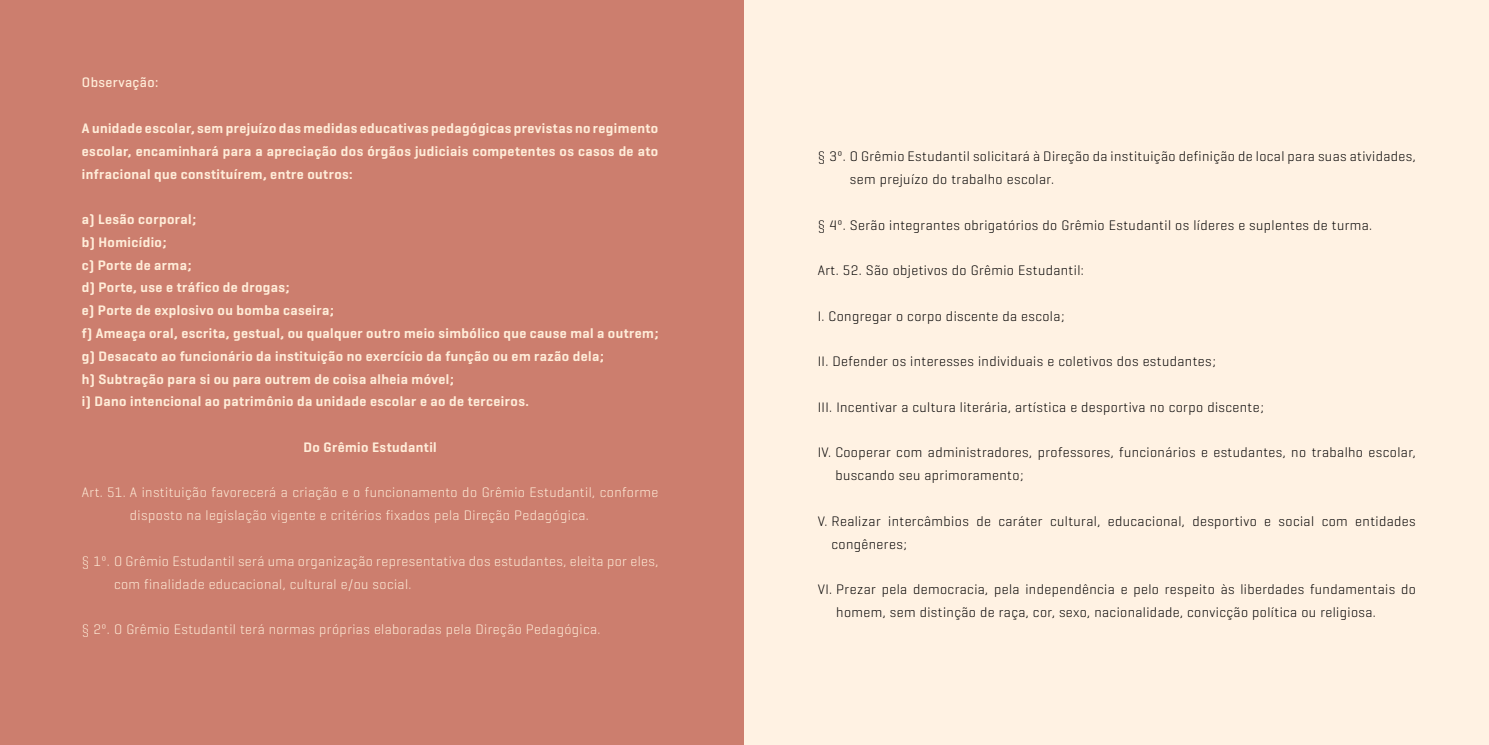
<style>
.page{position:relative;width:1489px;height:745px;background:#fff}
.page>*{position:absolute;margin:0;border:0;box-sizing:border-box;transform-origin:0 0}
.t1{font:300 14px/22.8px "Geogrotesque";letter-spacing:.03em;color:#000}
.t2{font:600 14px/22.8px "Geogrotesque";letter-spacing:.03em;color:#ffedd9;text-align:justify}
.t3{font:300 14px/22.8px "Geogrotesque";letter-spacing:.03em;color:#ffedd9}
.t4{font:500 14px "Geogrotesque";letter-spacing:.03em;color:#ffedd9}
</style>
<div class="page">
<div style="left:0;top:0;width:744px;height:744px;background:#cc7e6e"></div>
<div style="left:744px;top:0;width:744px;height:744px;background:#fff2e3"></div>
<p class="t4" style="left:82px;top:74px;width:78px">Observação:</p>
<p class="t2" style="left:82px;top:117px;width:578px">A unidade escolar, sem prejuízo das medidas educativas pedagógicas previstas no regimento escolar, encaminhará para a apreciação dos órgãos judiciais competentes os casos de ato infracional que constituírem, entre outros:</p>
<p class="t2" style="left:82px;top:208px;width:578px;text-align:left">a) Lesão corporal;<br>b) Homicídio;<br>c) Porte de arma;<br>d) Porte, use e tráfico de drogas;<br>e) Porte de explosivo ou bomba caseira;<br>f) Ameaça oral, escrita, gestual, ou qualquer outro meio simbólico que cause mal a outrem; g) Desacato ao funcionário da instituição no exercício da função ou em razão dela;<br>h) Subtração para si ou para outrem de coisa alheia móvel;<br>i) Dano intencional ao patrimônio da unidade escolar e ao de terceiros.</p>
<p class="t2" style="left:303px;top:435px;width:135px">Do Grêmio Estudantil</p>
<p class="t3" style="left:130px;top:480px;width:530px;text-indent:-48px">Art. 51. A instituição favorecerá a criação e o funcionamento do Grêmio Estudantil, conforme disposto na legislação vigente e critérios fixados pela Direção Pedagógica.</p>
<p class="t3" style="left:114px;top:549px;width:546px;text-indent:-32px">§ 1º. O Grêmio Estudantil será uma organização representativa dos estudantes, eleita por eles, com finalidade educacional, cultural e/ou social.</p>
<p class="t3" style="left:82px;top:617px;width:520px">§ 2º. O Grêmio Estudantil terá normas próprias elaboradas pela Direção Pedagógica.</p>
<p class="t1" style="left:849px;top:145px;width:567px;text-indent:-32px">§ 3º. O Grêmio Estudantil solicitará à Direção da instituição definição de local para suas atividades, sem prejuízo do trabalho escolar.</p>
<p class="t1" style="left:817px;top:213px;width:556px">§ 4º. Serão integrantes obrigatórios do Grêmio Estudantil os líderes e suplentes de turma.</p>
<p class="t1" style="left:817px;top:258px;width:268px">Art. 52. São objetivos do Grêmio Estudantil:</p>
<p class="t1" style="left:817px;top:304px;width:248px">I. Congregar o corpo discente da escola;</p>
<p class="t1" style="left:817px;top:349px;width:399px">II. Defender os interesses individuais e coletivos dos estudantes;</p>
<p class="t1" style="left:817px;top:395px;width:447px">III. Incentivar a cultura literária, artística e desportiva no corpo discente;</p>
<p class="t1" style="left:835px;top:440px;width:582px;text-indent:-18px">IV. Cooperar com administradores, professores, funcionários e estudantes, no trabalho escolar, buscando seu aprimoramento;</p>
<p class="t1" style="left:831px;top:509px;width:585px;text-indent:-14px">V. Realizar intercâmbios de caráter cultural, educacional, desportivo e social com entidades congêneres;</p>
<p class="t1" style="left:836px;top:577px;width:581px;text-indent:-19px">VI. Prezar pela democracia, pela independência e pelo respeito às liberdades fundamentais do homem, sem distinção de raça, cor, sexo, nacionalidade, convicção política ou religiosa.</p>
</div>
